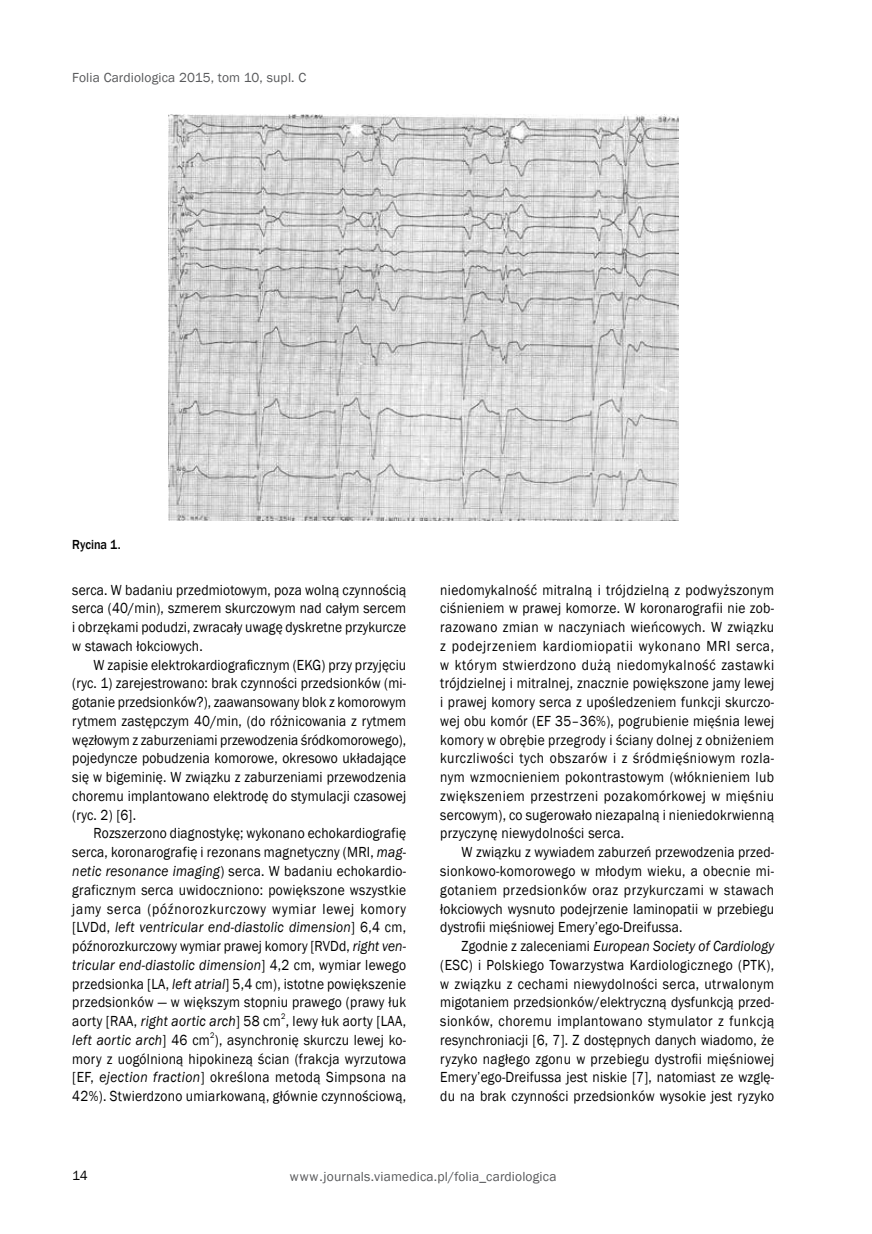
<style>
.page{position:relative;width:872px;height:1234px;background:#fff}
.page>*{position:absolute;margin:0;border:0;box-sizing:border-box;transform-origin:0 0}
.t1{font:15px/18.8px "Franklin Gothic";letter-spacing:.02em;color:#000;text-align:justify;scale:.9 1}
.t2{font:13.5px "Franklin Gothic";letter-spacing:.01em;color:#58595b}
.t3{font:500 13.5px "Franklin Gothic";color:#000;scale:.9 1}
.t4{font:13.5px "Franklin Gothic";color:#000}
.t5{font:8.25px "Franklin Gothic";color:#000;scale:.9 1}
.s1{font-style:italic}
</style>
<div class="page">
<img style="left:168px;top:115px;width:510px;height:405px">
<p class="t2" style="left:72px;top:69px;width:235px">Folia Cardiologica 2015, tom 10, supl. C</p>
<p class="t3" style="left:72px;top:535px;width:55px">Rycina 1.</p>
<p class="t1" style="left:72px;top:580px;width:372px">serca. W badaniu przedmiotowym, poza wolną czynnością serca (40/min), szmerem skurczowym nad całym sercem i obrzękami podudzi, zwracały uwagę dyskretne przykurcze w stawach łokciowych.</p>
<p class="t1" style="left:72px;top:655px;width:372px;text-indent:21px">W zapisie elektrokardiograficznym (EKG) przy przyjęciu (ryc. 1) zarejestrowano: brak czynności przedsionków (mi&shy;gotanie przedsionków?), zaawansowany blok z komorowym rytmem zastępczym 40/min, (do różnicowania z rytmem węzłowym z zaburzeniami przewodzenia śródkomorowego), pojedyncze pobudzenia komorowe, okresowo układające się w bigeminię. W związku z zaburzeniami przewodzenia choremu implantowano elektrodę do stymulacji czasowej (ryc. 2) [6].</p>
<p class="t1" style="left:72px;top:824px;width:372px;text-indent:21px">Rozszerzono diagnostykę; wykonano echokardiografię serca, koronarografię i rezonans magnetyczny (MRI, <span class="s1">mag&shy;netic resonance imaging</span>) serca. W badaniu echokardio&shy;graficznym serca uwidoczniono: powiększone wszystkie jamy serca (późnorozkurczowy wymiar lewej komory [LVDd, <span class="s1">left ventricular end-diastolic dimension</span>] 6,4 cm, późnorozkurczowy wymiar prawej komory [RVDd, <span class="s1">right ven&shy;tricular end-diastolic dimension</span>] 4,2 cm, wymiar lewego przedsionka [LA, <span class="s1">left atrial</span>] 5,4 cm), istotne powiększenie przedsionków — w większym stopniu prawego (prawy łuk aorty [RAA, <span class="s1">right aortic arch</span>] 58 cm , lewy łuk aorty [LAA,</p>
<p class="t5" style="left:281px;top:1011px;width:6px">2</p>
<p class="t1" style="left:72px;top:1030px;width:372px"><span class="s1">left aortic arch</span>] 46 cm ), asynchronię skurczu lewej ko-</p>
<p class="t5" style="left:210px;top:1029px;width:6px">2</p>
<p class="t1" style="left:72px;top:1049px;width:372px">mory z uogólnioną hipokinezą ścian (frakcja wyrzutowa [EF, <span class="s1">ejection fraction</span>] określona metodą Simpsona na 42%). Stwierdzono umiarkowaną, głównie czynnościową,</p>
<p class="t1" style="left:440px;top:580px;width:372px">niedomykalność mitralną i trójdzielną z podwyższonym ciśnieniem w prawej komorze. W koronarografii nie zob&shy;razowano zmian w naczyniach wieńcowych. W związku z podejrzeniem kardiomiopatii wykonano MRI serca, w którym stwierdzono dużą niedomykalność zastawki trójdzielnej i mitralnej, znacznie powiększone jamy lewej i prawej komory serca z upośledzeniem funkcji skurczo&shy;wej obu komór (EF 35–36%), pogrubienie mięśnia lewej komory w obrębie przegrody i ściany dolnej z obniżeniem kurczliwości tych obszarów i z śródmięśniowym rozla&shy;nym wzmocnieniem pokontrastowym (włóknieniem lub zwiększeniem przestrzeni pozakomórkowej w mięśniu sercowym), co sugerowało niezapalną i nieniedokrwienną przyczynę niewydolności serca.</p>
<p class="t1" style="left:440px;top:843px;width:372px;text-indent:21px">W związku z wywiadem zaburzeń przewodzenia przed&shy;sionkowo-komorowego w młodym wieku, a obecnie mi&shy;gotaniem przedsionków oraz przykurczami w stawach łokciowych wysnuto podejrzenie laminopatii w przebiegu dystrofii mięśniowej Emery’ego-Dreifussa.</p>
<p class="t1" style="left:440px;top:936px;width:372px;text-indent:21px">Zgodnie z zaleceniami <span class="s1">European Society of Cardiology </span>(ESC) i Polskiego Towarzystwa Kardiologicznego (PTK), w związku z cechami niewydolności serca, utrwalonym migotaniem przedsionków/elektryczną dysfunkcją przed&shy;sionków, choremu implantowano stymulator z funkcją resynchroniacji [6, 7]. Z dostępnych danych wiadomo, że ryzyko nagłego zgonu w przebiegu dystrofii mięśniowej Emery’ego-Dreifussa jest niskie [7], natomiast ze wzglę&shy;du na brak czynności przedsionków wysokie jest ryzyko</p>
<p class="t4" style="left:72px;top:1166px;width:17px">14</p>
<p class="t2" style="left:290px;top:1168px;width:268px">www.journals.viamedica.pl/folia_cardiologica</p>
</div>
